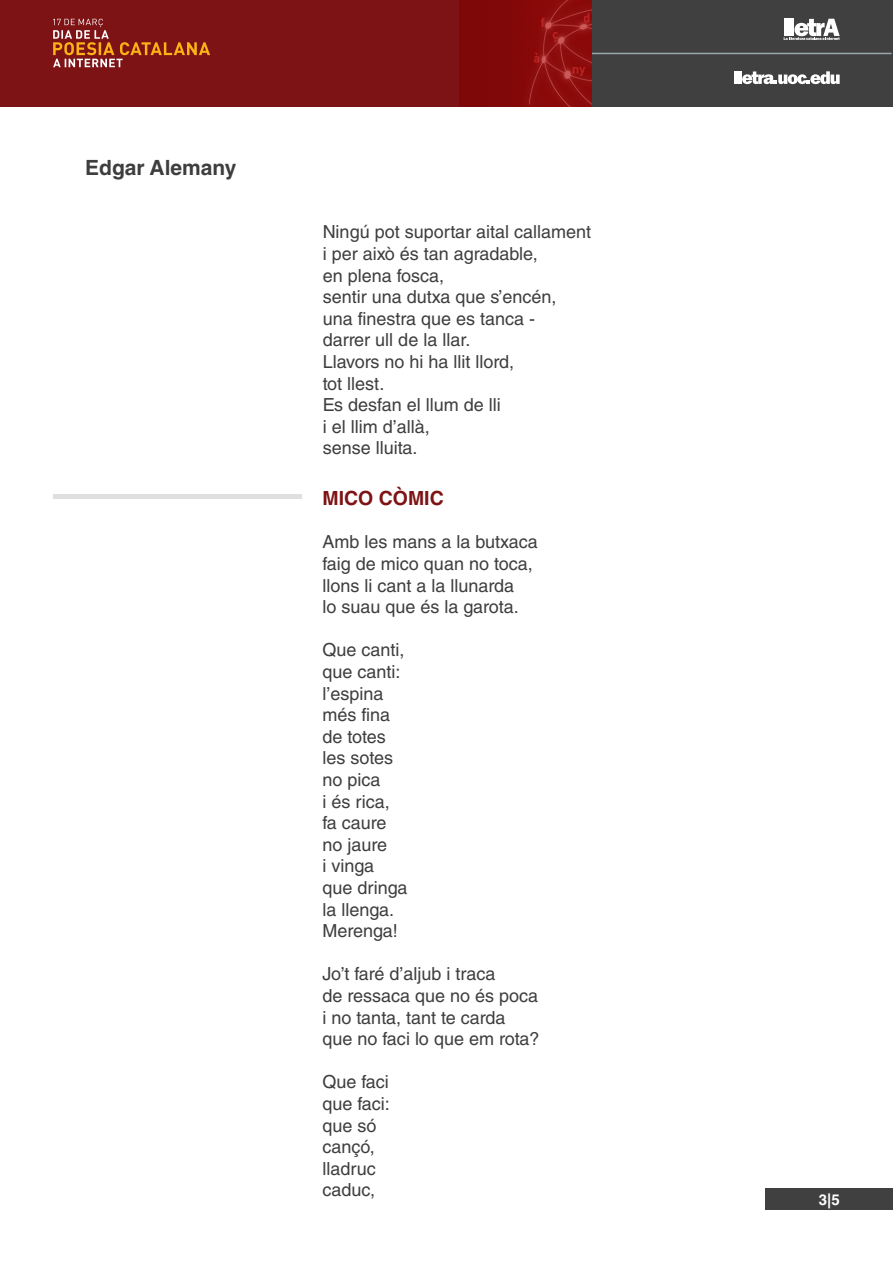
<style>
.page{position:relative;width:893px;height:1263px;background:#fff}
.page>*{position:absolute;margin:0;border:0;box-sizing:border-box;transform-origin:0 0}
.BIO__texto{font:700 21px "Helvetica LT Std";color:#3e3e3f}
.CONTENIDO__Título_po{font:700 19.5px "Helvetica LT Std";color:#7e1315}
.CONTENIDO__texto_poe{font:18px "Helvetica LT Std";color:#3e3e3f}
.PAGINACIÓN__Páginas{font:700 15px "Helvetica LT Std";color:#fff}
</style>
<div class="page">
<div style="left:765px;top:1188px;width:128px;height:22px;background:#404040"></div>
<div style="left:0;top:0;width:893px;height:106px;background:#404040"></div>
<div style="left:0;top:0;width:592px;height:106px;background:#7e1315"></div>
<hr style="left:591px;top:53px;width:301px;height:1px;background:#9ba7ac">
<svg style="left:734px;top:71px;width:106px;height:13px"></svg>
<svg style="left:784px;top:19px;width:56px;height:21px"></svg>
<img style="left:459px;top:0;width:133px;height:106px">
<svg style="left:53px;top:19px;width:157px;height:48px"></svg>
<div style="left:53px;top:494px;width:248px;height:5px;background:#dddfe0"></div>
<p class="BIO__texto" style="left:85px;top:154px;width:153px">Edgar Alemany</p>
<p class="CONTENIDO__texto_poe" style="left:323px;top:222px;width:270px">Ningú pot suportar aital callament</p>
<p class="CONTENIDO__texto_poe" style="left:323px;top:243px;width:217px">i per això és tan agradable,</p>
<p class="CONTENIDO__texto_poe" style="left:323px;top:265px;width:123px">en plena fosca,</p>
<p class="CONTENIDO__texto_poe" style="left:323px;top:286px;width:235px">sentir una dutxa que s’encén,</p>
<p class="CONTENIDO__texto_poe" style="left:323px;top:308px;width:214px">una finestra que es tanca -</p>
<p class="CONTENIDO__texto_poe" style="left:323px;top:330px;width:149px">darrer ull de la llar.</p>
<p class="CONTENIDO__texto_poe" style="left:323px;top:351px;width:193px">Llavors no hi ha llit llord,</p>
<p class="CONTENIDO__texto_poe" style="left:323px;top:373px;width:63px">tot llest.</p>
<p class="CONTENIDO__texto_poe" style="left:323px;top:394px;width:180px">Es desfan el llum de lli</p>
<p class="CONTENIDO__texto_poe" style="left:323px;top:416px;width:109px">i el llim d’allà,</p>
<p class="CONTENIDO__texto_poe" style="left:323px;top:438px;width:96px">sense lluita.</p>
<p class="CONTENIDO__Título_po" style="left:322px;top:486px;width:123px">MICO CÒMIC</p>
<p class="CONTENIDO__texto_poe" style="left:322px;top:532px;width:217px">Amb les mans a la butxaca</p>
<p class="CONTENIDO__texto_poe" style="left:322px;top:553px;width:212px">faig de mico quan no toca,</p>
<p class="CONTENIDO__texto_poe" style="left:322px;top:575px;width:193px">llons li cant a la llunarda</p>
<p class="CONTENIDO__texto_poe" style="left:322px;top:596px;width:198px">lo suau que és la garota.</p>
<p class="CONTENIDO__texto_poe" style="left:322px;top:640px;width:84px">Que canti,</p>
<p class="CONTENIDO__texto_poe" style="left:322px;top:661px;width:80px">que canti:</p>
<p class="CONTENIDO__texto_poe" style="left:322px;top:683px;width:63px">l’espina</p>
<p class="CONTENIDO__texto_poe" style="left:322px;top:704px;width:69px">més fina</p>
<p class="CONTENIDO__texto_poe" style="left:322px;top:726px;width:65px">de totes</p>
<p class="CONTENIDO__texto_poe" style="left:322px;top:748px;width:72px">les sotes</p>
<p class="CONTENIDO__texto_poe" style="left:322px;top:769px;width:60px">no pica</p>
<p class="CONTENIDO__texto_poe" style="left:322px;top:791px;width:69px">i és rica,</p>
<p class="CONTENIDO__texto_poe" style="left:322px;top:812px;width:66px">fa caure</p>
<p class="CONTENIDO__texto_poe" style="left:322px;top:834px;width:66px">no jaure</p>
<p class="CONTENIDO__texto_poe" style="left:322px;top:856px;width:53px">i vinga</p>
<p class="CONTENIDO__texto_poe" style="left:322px;top:877px;width:86px">que dringa</p>
<p class="CONTENIDO__texto_poe" style="left:322px;top:899px;width:73px">la llenga.</p>
<p class="CONTENIDO__texto_poe" style="left:322px;top:920px;width:77px">Merenga!</p>
<p class="CONTENIDO__texto_poe" style="left:322px;top:964px;width:174px">Jo’t faré d’aljub i traca</p>
<p class="CONTENIDO__texto_poe" style="left:322px;top:985px;width:217px">de ressaca que no és poca</p>
<p class="CONTENIDO__texto_poe" style="left:322px;top:1007px;width:184px">i no tanta, tant te carda</p>
<p class="CONTENIDO__texto_poe" style="left:322px;top:1028px;width:219px">que no faci lo que em rota?</p>
<p class="CONTENIDO__texto_poe" style="left:322px;top:1072px;width:68px">Que faci</p>
<p class="CONTENIDO__texto_poe" style="left:322px;top:1093px;width:69px">que faci:</p>
<p class="CONTENIDO__texto_poe" style="left:322px;top:1115px;width:56px">que só</p>
<p class="CONTENIDO__texto_poe" style="left:322px;top:1136px;width:54px">cançó,</p>
<p class="CONTENIDO__texto_poe" style="left:322px;top:1158px;width:55px">lladruc</p>
<p class="CONTENIDO__texto_poe" style="left:322px;top:1180px;width:54px">caduc,</p>
<p class="PAGINACIÓN__Páginas" style="left:819px;top:1190px;width:22px">3|5</p>
</div>
